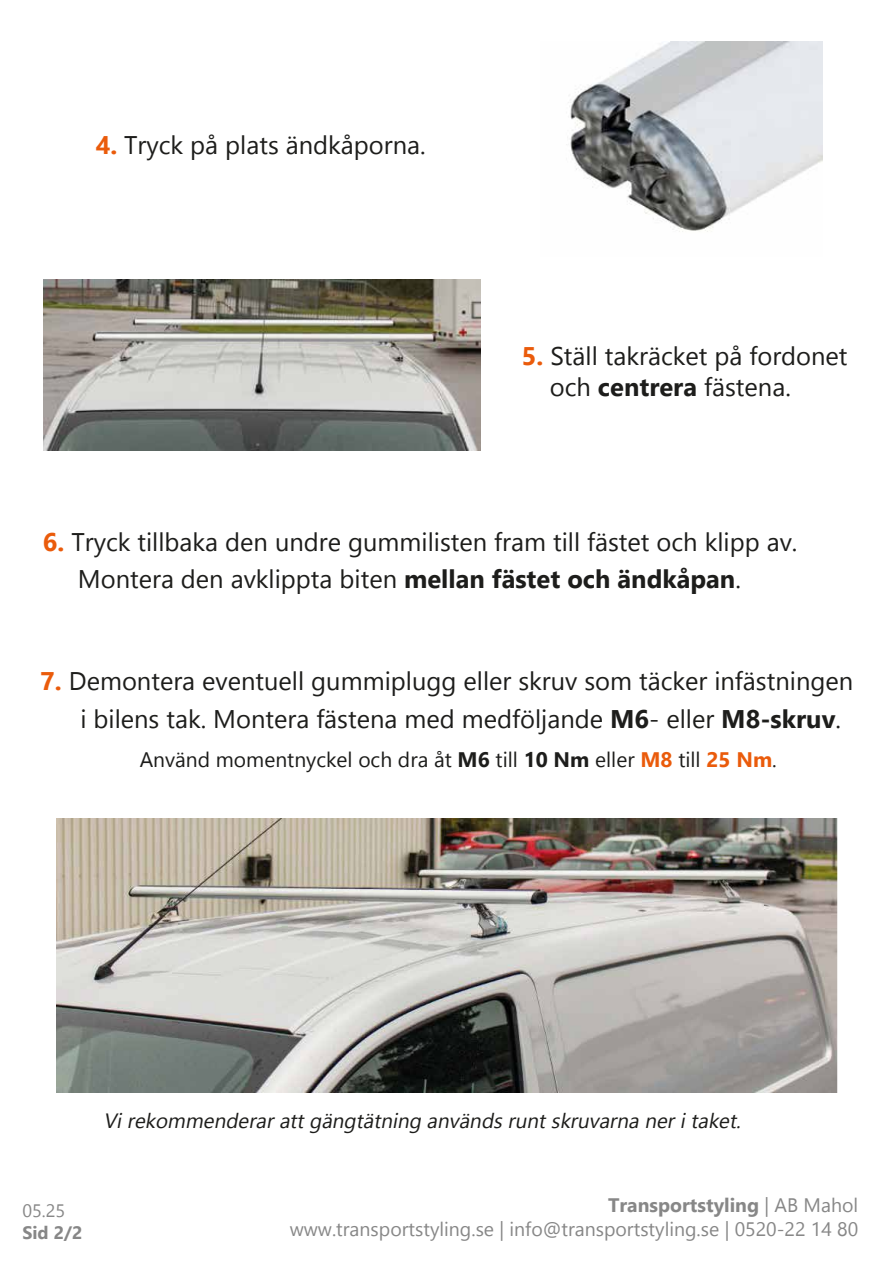
<style>
.page{position:relative;width:893px;height:1263px;background:#fff}
.page>*{position:absolute;margin:0;border:0;box-sizing:border-box;transform-origin:0 0}
.t1{font:25.5px/37.8px "Gadugi";color:#1d1d1b}
.t2{font:21px "Gadugi";color:#1d1d1b}
.t3{font:italic 20.7px "Gadugi";color:#1d1d1b}
.t4{font:19.5px/23.4px "Gadugi";color:#878787;text-align:right}
.t5{font:700 18px "Gadugi";color:#878787}
.t6{font:18px "Gadugi";color:#878787}
.s1{font-weight:700;color:#ea5b0b}
.s2{font-weight:700}
</style>
<div class="page">
<img style="left:566px;top:41px;width:256px;height:191px">
<img style="left:43px;top:280px;width:437px;height:171px">
<img style="left:56px;top:818px;width:781px;height:274px">
<p class="t1" style="left:96px;top:126px;width:331px"><span class="s1">4.</span> Tryck på plats ändkåporna.</p>
<p class="t1" style="left:550px;top:341px;width:299px;line-height:30.6px;text-indent:-28px"><span class="s1">5.</span> Ställ takräcket på fordonet och <span class="s2">centrera</span> fästena.</p>
<p class="t1" style="left:78px;top:522px;width:721px;text-indent:-35px"><span class="s1">6.</span> Tryck tillbaka den undre gummilisten fram till fästet och klipp av.<br>Montera den avklippta biten <span class="s2">mellan fästet och ändkåpan</span>.</p>
<p class="t1" style="left:80px;top:662px;width:774px;text-indent:-40px"><span class="s1">7.</span> Demontera eventuell gummiplugg eller skruv som täcker infästningen i bilens tak. Montera fästena med medföljande <span class="s2">M6</span>- eller <span class="s2">M8-skruv</span>.</p>
<p class="t2" style="left:140px;top:747px;width:639px">Använd momentnyckel och dra åt <span class="s2">M6</span> till <span class="s2">10 Nm</span> eller <span class="s1">M8</span> till <span class="s1">25 Nm</span>.</p>
<p class="t3" style="left:103px;top:1108px;width:643px">Vi rekommenderar att gängtätning används runt skruvarna ner i taket.</p>
<p class="t6" style="left:22px;top:1200px;width:44px">05.25</p>
<p class="t5" style="left:22px;top:1221px;width:61px">Sid 2/2</p>
<p class="t4" style="left:290px;top:1193px;width:570px"><span class="s2">Transportstyling</span> | AB Mahol<br>www.transportstyling.se | info@transportstyling.se | 0520-22 14 80</p>
</div>
